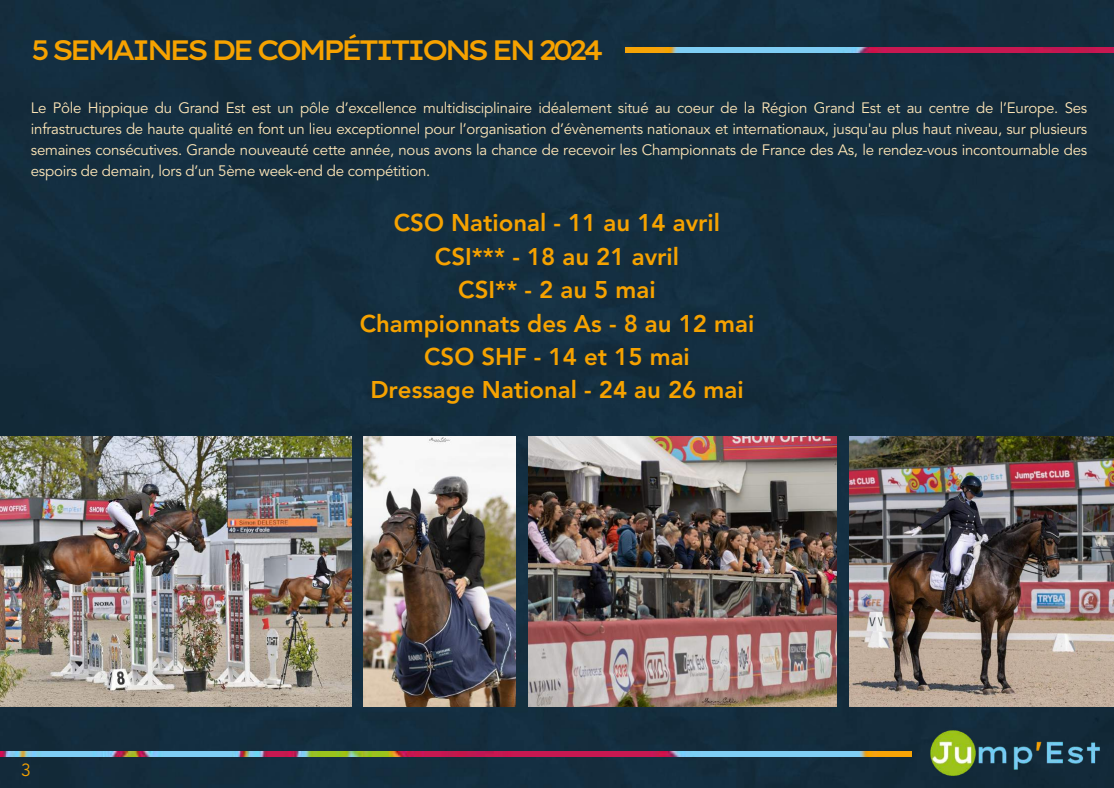
<style>
.page{position:relative;width:1114px;height:788px;background:#142d3d}
.page>*{position:absolute;margin:0;border:0;box-sizing:border-box;transform-origin:0 0}
.t1{font:500 28px "Lexend Giga";letter-spacing:-.17em;color:#f6a200}
.t2{font:800 24px/33.4px "Avenir LT Std";color:#f6a200;text-align:center}
.t3{font:17.5px "Avenir LT Std";color:#f6a200}
.t4{font:15px/21px "Avenir LT Std";letter-spacing:-.015em;color:#ffe7b8;text-align:justify}
</style>
<div class="page">
<img style="left:0;top:751px;width:912px;height:5px">
<img style="left:625px;top:47px;width:489px;height:5px">
<img style="left:929px;top:727px;width:172px;height:51px">
<img style="left:849px;top:437px;width:265px;height:269px">
<img style="left:528px;top:437px;width:309px;height:269px">
<img style="left:0;top:437px;width:351px;height:269px">
<img style="left:364px;top:437px;width:152px;height:269px">
<h1 class="t1" style="left:31px;top:32px;width:574px">5 SEMAINES DE COMPÉTITIONS EN 2024</h1>
<p class="t4" style="left:31px;top:99px;width:1058px">Le Pôle Hippique du Grand Est est un pôle d’excellence multidisciplinaire idéalement situé au coeur de la Région Grand Est et au centre de l’Europe. Ses infrastructures de haute qualité en font un lieu exceptionnel pour l’organisation d’évènements nationaux et internationaux, jusqu'au plus haut niveau, sur plusieurs semaines consécutives. Grande nouveauté cette année, nous avons la chance de recevoir les Championnats de France des As, le rendez-vous incontournable des espoirs de demain, lors d’un 5ème week-end de compétition.</p>
<p class="t3" style="left:21px;top:763px;width:11px">3</p>
<h2 class="t2" style="left:360px;top:208px;width:396px">CSO National - 11 au 14 avril<br>CSI*** - 18 au 21 avril<br>CSI** - 2 au 5 mai<br>Championnats des As - 8 au 12 mai<br>CSO SHF - 14 et 15 mai<br>Dressage National - 24 au 26 mai</h2>
</div>
